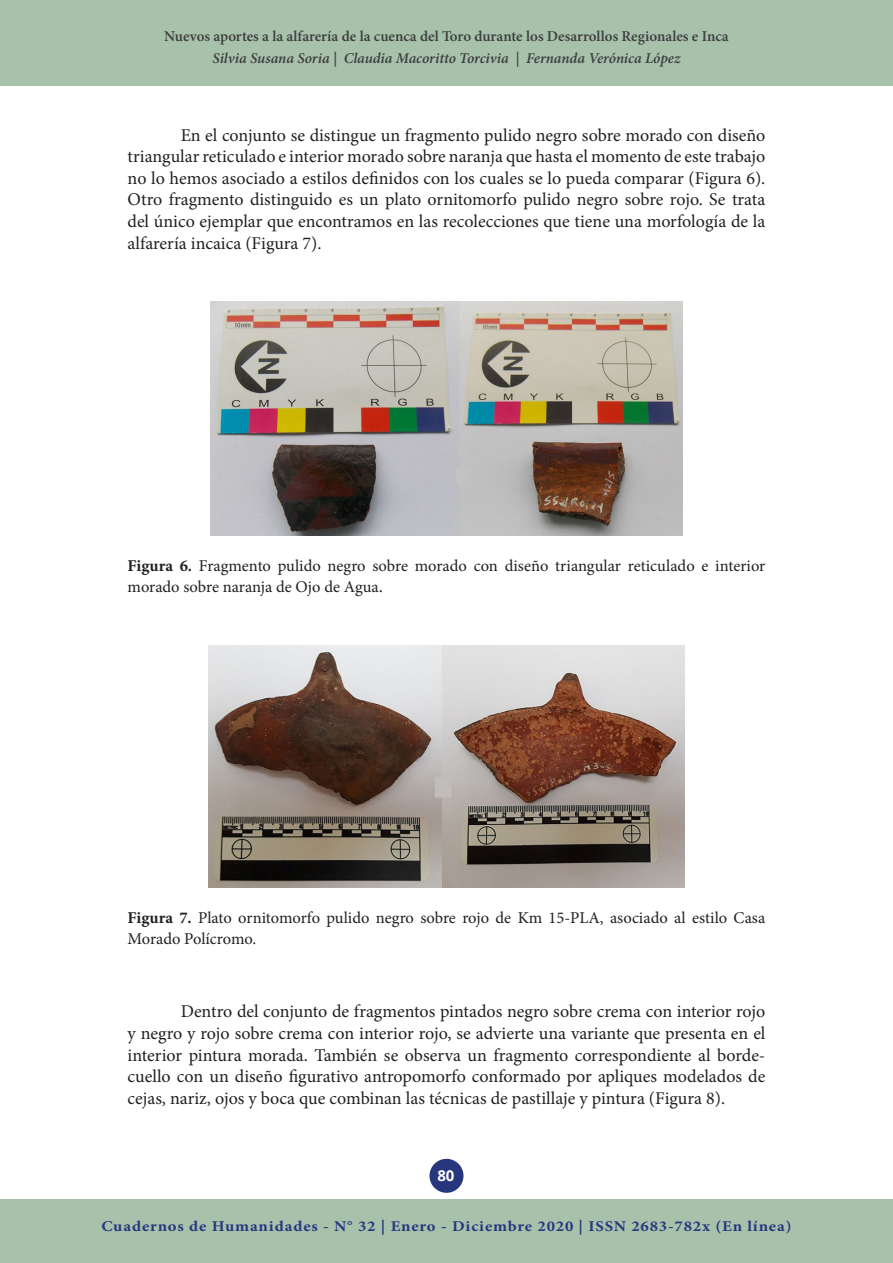
<style>
.page{position:relative;width:893px;height:1263px;background:#fff}
.page>*{position:absolute;margin:0;border:0;box-sizing:border-box;transform-origin:0 0}
.t1{font:18px/21.6px "Minion Pro";color:#231f20;text-align:justify}
.t2{font:16.5px/21.6px "Minion Pro";letter-spacing:-.005em;color:#231f20}
.t3{font:600 15px "Minion Pro";color:#3e3e3f}
.t4{font:700 15px "Minion Pro";letter-spacing:.05em;color:#27377e;scale:1.11 1}
.t5{font:italic 600 15px "Minion Pro";letter-spacing:-.005em;color:#3e3e3f}
.t6{font:700 15px "Open Sans";color:#fff}
.s1{font-weight:700}
.s2{font-size:18px}
</style>
<div class="page">
<div style="left:429px;top:1159px;width:34px;height:34px;background:#27377e;border-radius:50%"></div>
<div style="left:0;top:0;width:893px;height:85px;background:#a7c1ab"></div>
<div style="left:0;top:1199px;width:893px;height:64px;background:#a7c1ab"></div>
<img style="left:210px;top:302px;width:473px;height:234px">
<img style="left:208px;top:645px;width:477px;height:243px">
<p class="t3" style="left:164px;top:26px;width:566px">Nuevos aportes a la alfarería de la cuenca del Toro durante los Desarrollos Regionales e Inca</p>
<p class="t5" style="left:213px;top:48px;width:469px">Silvia Susana Soria | Claudia Macoritto Torcivia | Fernanda Verónica López</p>
<p class="t1" style="left:128px;top:124px;width:639px;text-indent:53px">En el conjunto se distingue un fragmento pulido negro sobre morado con diseño triangular reticulado e interior morado sobre naranja que hasta el momento de este trabajo no lo hemos asociado a estilos definidos con los cuales se lo pueda comparar (Figura 6).<br>Otro fragmento distinguido es un plato ornitomorfo pulido negro sobre rojo. Se trata del único ejemplar que encontramos en las recolecciones que tiene una morfología de la alfarería incaica (Figura 7).</p>
<p class="t2" style="left:128px;top:554px;width:639px"><span class="s1">Figura 6.</span> Fragmento pulido negro sobre morado con diseño triangular reticulado e interior morado sobre naranja de Ojo de Agua<span class="s2">.</span></p>
<p class="t2" style="left:128px;top:906px;width:639px"><span class="s1">Figura 7.</span> Plato ornitomorfo pulido negro sobre rojo de Km 15-PLA, asociado al estilo Casa<br>Morado Polícromo.</p>
<p class="t1" style="left:128px;top:1001px;width:639px;text-indent:53px">Dentro del conjunto de fragmentos pintados negro sobre crema con interior rojo y negro y rojo sobre crema con interior rojo, se advierte una variante que presenta en el interior pintura morada. También se observa un fragmento correspondiente al borde&shy;cuello con un diseño figurativo antropomorfo conformado por apliques modelados de cejas, nariz, ojos y boca que combinan las técnicas de pastillaje y pintura (Figura 8).</p>
<p class="t6" style="left:437px;top:1165px;width:19px">80</p>
<p class="t4" style="left:101px;top:1216px;width:623px">Cuadernos de Humanidades - N° 32 | Enero - Diciembre 2020 | ISSN 2683-782x (En línea)</p>
</div>
